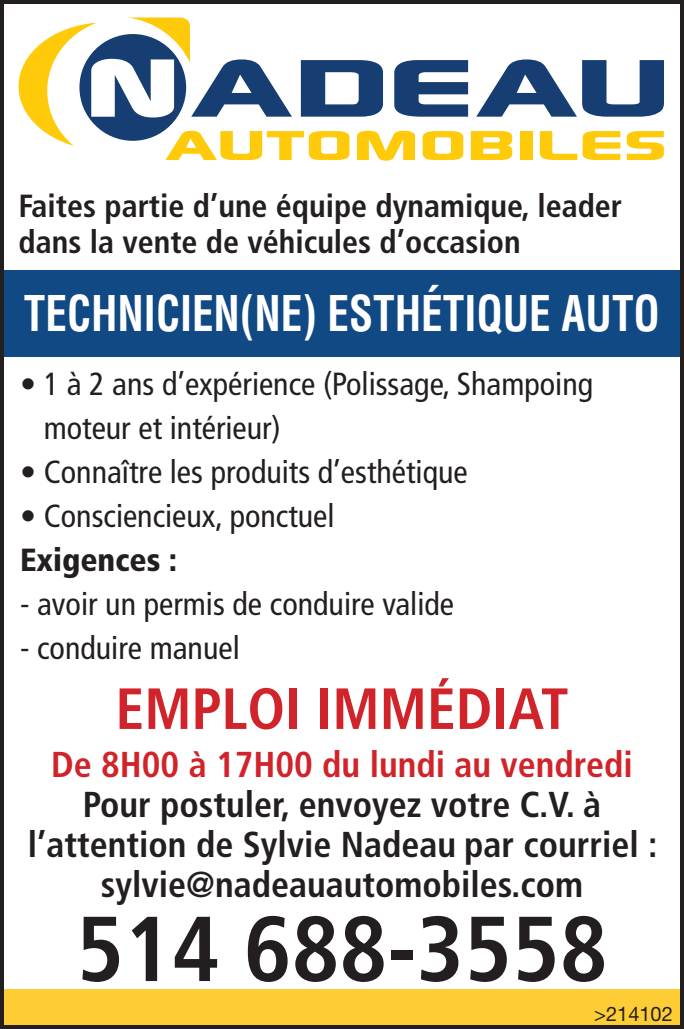
<style>
.page{position:relative;width:684px;height:1029px;background:#fff}
.page>*{position:absolute;margin:0;border:0;box-sizing:border-box;transform-origin:0 0}
.t1{font:700 condensed 92px "Frutiger LT Std";color:#231f20}
.t2{font:700 condensed 58px "Frutiger LT Std";color:#d1232a}
.t3{font:700 condensed 48px "Helvetica LT Std";color:#fff;scale:.9 1}
.t4{font:700 condensed 36px/40px "Frutiger LT Std";color:#231f20;text-align:center}
.t5{font:700 condensed 36px "Frutiger LT Std";color:#d1232a}
.t6{font:condensed 32px/44px "Frutiger LT Std";color:#231f20}
.t7{font:700 condensed 32px/36px "Frutiger LT Std";color:#231f20}
.t8{font:900 condensed 32px "Frutiger LT Std";color:#231f20}
.t9{font:20px "Helvetica Neue LT Std";color:#231f20}
</style>
<div class="page">
<div style="left:4px;top:989px;width:680px;height:40px;background:#fecc34"></div>
<div style="left:0;top:271px;width:684px;height:86px;background:#104983"></div>
<svg style="left:19px;top:17px;width:645px;height:144px"></svg>
<div style="left:0;top:0;width:684px;height:1029px;border:4px solid #231f20"></div>
<p class="t7" style="left:19px;top:188px;width:605px">Faites partie d’une équipe dynamique, leader dans la vente de véhicules d’occasion</p>
<h3 class="t3" style="left:24px;top:284px;width:708px">TECHNICIEN(NE) ESTHÉTIQUE AUTO</h3>
<p class="t6" style="left:44px;top:362px;width:551px;text-indent:-24px">• 1 à 2 ans d’expérience (Polissage, Shampoing moteur et intérieur)</p>
<p class="t6" style="left:20px;top:450px;width:449px">• Connaître les produits d’esthétique</p>
<p class="t6" style="left:20px;top:494px;width:316px">• Consciencieux, ponctuel</p>
<p class="t8" style="left:20px;top:541px;width:159px">Exigences :</p>
<p class="t6" style="left:20px;top:582px;width:436px">- avoir un permis de conduire valide</p>
<p class="t6" style="left:20px;top:626px;width:221px">- conduire manuel</p>
<h2 class="t2" style="left:115px;top:674px;width:455px">EMPLOI IMMÉDIAT</h2>
<p class="t5" style="left:51px;top:743px;width:583px">De 8H00 à 17H00 du lundi au vendredi</p>
<p class="t4" style="left:28px;top:784px;width:631px">Pour postuler, envoyez votre C.V. à l’attention de Sylvie Nadeau par courriel : sylvie@nadeauautomobiles.com</p>
<h1 class="t1" style="left:76px;top:894px;width:533px">514 688-3558</h1>
<p class="t9" style="left:594px;top:1002px;width:80px">&gt;214102</p>
</div>
